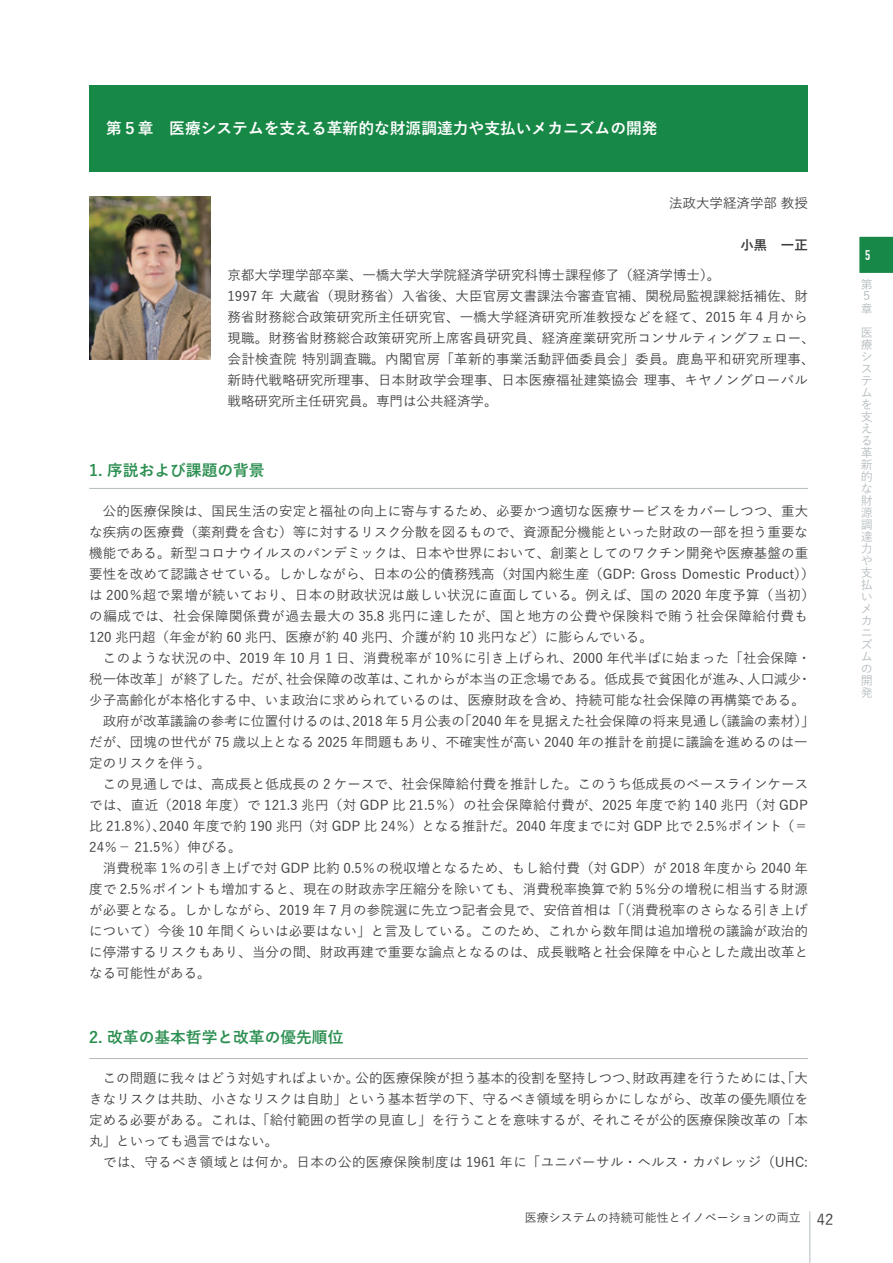
<style>
.page{position:relative;width:893px;height:1263px;background:#fff}
.page>*{position:absolute;margin:0;border:0;box-sizing:border-box;transform-origin:0 0}
.t1{font:700 15.75px "Yu Go";color:#fff}
.t2{font:700 15.75px "Yu Go";color:#2c8f51}
.t3{font:700 13.8px "DIN Condensed";color:#fff}
.t4{font:500 13.5px/21px "Yu Go";letter-spacing:.005em;color:#3e3e3f}
.t5{font:700 13.5px "Yu Go";color:#3e3e3f}
.t6{font:500 12px/12px "Yu Go";color:#b3bbbe}
.t7{font:500 12px "Yu Go";color:#3e3e3f}
.s1{font-size:15px}
</style>
<div class="page">
<hr style="left:810px;top:1211px;width:1px;height:52px;background:#b3bbbe">
<svg style="left:859px;top:236px;width:34px;height:37px"></svg>
<hr style="left:89px;top:488px;width:719px;height:1px;background:#b3bbbe">
<hr style="left:89px;top:1058px;width:719px;height:1px;background:#b3bbbe">
<div style="left:89px;top:85px;width:718px;height:86px;background:#188847"></div>
<img style="left:89px;top:196px;width:121px;height:164px">
<p class="t1" style="left:106px;top:120px;width:553px">第５章　医療システムを支える革新的な財源調達力や支払いメカニズムの開発</p>
<p class="t4" style="left:669px;top:191px;width:140px">法政大学経済学部 教授</p>
<p class="t5" style="left:740px;top:238px;width:69px">小黒　一正</p>
<p class="t4" style="left:227px;top:263px;width:589px">京都大学理学部卒業、一橋大学大学院経済学研究科博士課程修了（経済学博士）。<br>1997 年 大蔵省（現財務省）入省後、大臣官房文書課法令審査官補、関税局監視課総括補佐、財務省財務総合政策研究所主任研究官、一橋大学経済研究所准教授などを経て、2015 年 4 月から現職。財務省財務総合政策研究所上席客員研究員、経済産業研究所コンサルティングフェロー、会計検査院 特別調査職。内閣官房「革新的事業活動評価委員会」委員。鹿島平和研究所理事、新時代戦略研究所理事、日本財政学会理事、日本医療福祉建築協会 理事、キヤノングローバル戦略研究所主任研究員。専門は公共経済学。</p>
<p class="t2" style="left:89px;top:461px;width:177px">1. 序説および課題の背景</p>
<p class="t4" style="left:89px;top:499px;width:727px">　公的医療保険は、国民生活の安定と福祉の向上に寄与するため、必要かつ適切な医療サービスをカバーしつつ、重大な疾病の医療費（薬剤費を含む）等に対するリスク分散を図るもので、資源配分機能といった財政の一部を担う重要な機能である。新型コロナウイルスのパンデミックは、日本や世界において、創薬としてのワクチン開発や医療基盤の重要性を改めて認識させている。しかしながら、日本の公的債務残高（対国内総生産（GDP: Gross Domestic Product））は 200％超で累増が続いており、日本の財政状況は厳しい状況に直面している。例えば、国の 2020 年度予算（当初）の編成では、社会保障関係費が過去最大の 35.8 兆円に達したが、国と地方の公費や保険料で賄う社会保障給付費も120 兆円超（年金が約 60 兆円、医療が約 40 兆円、介護が約 10 兆円など）に膨らんでいる。<br>　このような状況の中、2019 年 10 月 1 日、消費税率が 10％に引き上げられ、2000 年代半ばに始まった「社会保障・税一体改革」が終了した。だが、社会保障の改革は、これからが本当の正念場である。低成長で貧困化が進み、人口減少・少子高齢化が本格化する中、いま政治に求められているのは、医療財政を含め、持続可能な社会保障の再構築である。　政府が改革議論の参考に位置付けるのは、2018 年 5 月公表の「2040 年を見据えた社会保障の将来見通し（議論の素材）」だが、団塊の世代が 75 歳以上となる 2025 年問題もあり、不確実性が高い 2040 年の推計を前提に議論を進めるのは一定のリスクを伴う。<br>　この見通しでは、高成長と低成長の 2 ケースで、社会保障給付費を推計した。このうち低成長のベースラインケースでは、直近（2018 年度）で 121.3 兆円（対 GDP 比 21.5％）の社会保障給付費が、2025 年度で約 140 兆円（対 GDP比 21.8％）、2040 年度で約 190 兆円（対 GDP 比 24％）となる推計だ。2040 年度までに対 GDP 比で 2.5％ポイント（＝24％－ 21.5％）伸びる。<br>　消費税率 1％の引き上げで対 GDP 比約 0.5％の税収増となるため、もし給付費（対 GDP）が 2018 年度から 2040 年度で 2.5％ポイントも増加すると、現在の財政赤字圧縮分を除いても、消費税率換算で約 5％分の増税に相当する財源が必要となる。しかしながら、2019 年７月の参院選に先立つ記者会見で、安倍首相は「（消費税率のさらなる引き上げについて）今後 10 年間くらいは必要はない」と言及している。このため、これから数年間は追加増税の議論が政治的に停滞するリスクもあり、当分の間、財政再建で重要な論点となるのは、成長戦略と社会保障を中心とした歳出改革となる可能性がある。</p>
<p class="t2" style="left:89px;top:1028px;width:256px">2. 改革の基本哲学と改革の優先順位</p>
<p class="t4" style="left:89px;top:1066px;width:720px">　この問題に我々はどう対処すればよいか。公的医療保険が担う基本的役割を堅持しつつ、財政再建を行うためには、「大きなリスクは共助、小さなリスクは自助」という基本哲学の下、守るべき領域を明らかにしながら、改革の優先順位を定める必要がある。これは、「給付範囲の哲学の見直し」を行うことを意味するが、それこそが公的医療保険改革の「本丸」といっても過言ではない。<br>　では、守るべき領域とは何か。日本の公的医療保険制度は 1961 年に「ユニバーサル・ヘルス・カバレッジ（UHC:</p>
<p class="t7" style="left:525px;top:1206px;width:310px">医療システムの持続可能性とイノベーションの両立 <span class="s1">42</span></p>
<p class="t3" style="left:865px;top:246px;width:7px">5</p>
<p class="t6" style="left:861px;top:277px;width:13px">第<br>５章</p>
<p class="t6" style="left:861px;top:325px;width:13px">医療システムを支える革新的な財源調達力や支払いメカニズムの開発</p>
</div>
